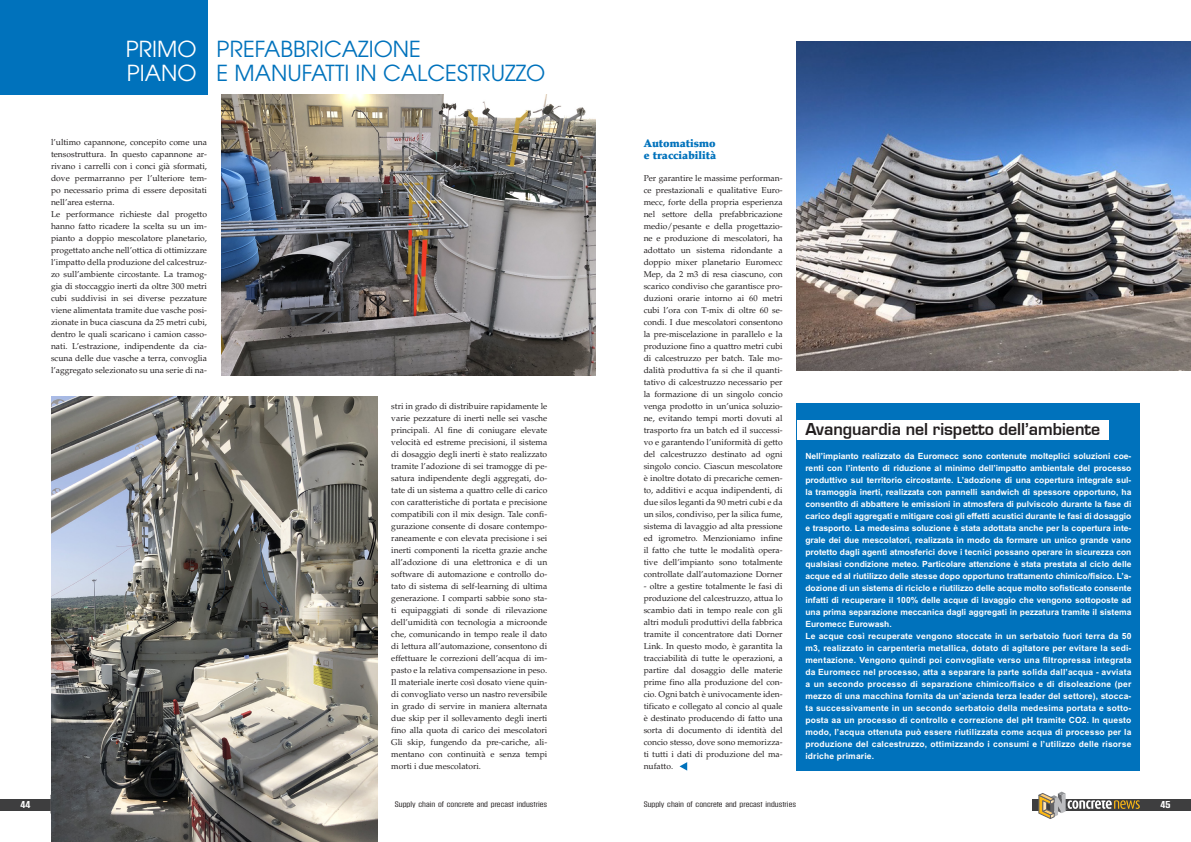
<style>
.page{position:relative;width:1191px;height:842px;background:#fff}
.page>*{position:absolute;margin:0;border:0;box-sizing:border-box;transform-origin:0 0}
.t1{font:22px "ITC Avant Garde Pro";color:#0072bc}
.t2{font:22px "ITC Avant Garde Pro";color:#fff}
.t3{font:600 16px "Eurostile LT";color:#231f20}
.t4{font:900 11px "Palatino";color:#0072bc}
.t5{font:600 10px "Tungsten";color:#fff;scale:1.4 1}
.t6{font:8.5px/12px "Palatino";color:#231f20;text-align:justify}
.t7{font:700 8.5px/12px "Arial MT Std";letter-spacing:.01em;color:#fff;text-align:justify}
.t8{font:8px "Tungsten";color:#231f20;scale:1.45 1}
</style>
<div class="page">
<div style="left:1032px;top:799px;width:143px;height:11px;background:#3e3e3f"></div>
<svg style="left:1038px;top:792px;width:101px;height:27px"></svg>
<div style="left:1174px;top:799px;width:17px;height:11px;background:#3e3e3f"></div>
<div style="left:0;top:799px;width:9px;height:11px;background:#3e3e3f"></div>
<div style="left:8px;top:799px;width:148px;height:11px;background:#3e3e3f"></div>
<div style="left:0;top:0;width:207px;height:95px;background:#0072bc"></div>
<img style="left:51px;top:397px;width:326px;height:445px">
<img style="left:221px;top:95px;width:374px;height:281px">
<svg style="left:679px;top:762px;width:8px;height:9px"></svg>
<img style="left:797px;top:41px;width:394px;height:329px">
<div style="left:797px;top:404px;width:343px;height:367px;background:#0072bc"></div>
<div style="left:797px;top:420px;width:311px;height:20px;background:#fff"></div>
<p class="t2" style="left:126px;top:36px;width:72px">PRIMO</p>
<p class="t2" style="left:127px;top:60px;width:71px">PIANO</p>
<p class="t1" style="left:217px;top:36px;width:206px">PREFABBRICAZIONE</p>
<p class="t1" style="left:217px;top:60px;width:330px">E MANUFATTI IN CALCESTRUZZO</p>
<p class="t6" style="left:51px;top:136px;width:157px">l’ultimo capannone, concepito come una tensostruttura. In questo capannone ar&shy;rivano i carrelli con i conci già sformati, dove permarranno per l’ulteriore tem&shy;po necessario prima di essere depositati nell’area esterna.</p>
<p class="t6" style="left:51px;top:208px;width:157px">Le performance richieste dal progetto hanno fatto ricadere la scelta su un im&shy;pianto a doppio mescolatore planetario, progettato anche nell’ottica di ottimizzare l’impatto della produzione del calcestruz&shy;zo sull’ambiente circostante. La tramog&shy;gia di stoccaggio inerti da oltre 300 metri cubi suddivisi in sei diverse pezzature viene alimentata tramite due vasche posi&shy;zionate in buca ciascuna da 25 metri cubi, dentro le quali scaricano i camion casso&shy;nati. L’estrazione, indipendente da cia&shy;scuna delle due vasche a terra, convoglia l’aggregato selezionato su una serie di na-</p>
<p class="t6" style="left:391px;top:400px;width:157px">stri in grado di distribuire rapidamente le varie pezzature di inerti nelle sei vasche principali. Al fine di coniugare elevate velocità ed estreme precisioni, il sistema di dosaggio degli inerti è stato realizzato tramite l’adozione di sei tramogge di pe&shy;satura indipendente degli aggregati, do&shy;tate di un sistema a quattro celle di carico con caratteristiche di portata e precisione compatibili con il mix design. Tale confi&shy;gurazione consente di dosare contempo&shy;raneamente e con elevata precisione i sei inerti componenti la ricetta grazie anche all’adozione di una elettronica e di un software di automazione e controllo do&shy;tato di sistema di self-learning di ultima generazione. I comparti sabbie sono sta&shy;ti equipaggiati di sonde di rilevazione dell’umidità con tecnologia a microonde che, comunicando in tempo reale il dato di lettura all’automazione, consentono di effettuare le correzioni dell’acqua di im&shy;pasto e la relativa compensazione in peso.<br>Il materiale inerte così dosato viene quin&shy;di convogliato verso un nastro reversibile in grado di servire in maniera alternata due skip per il sollevamento degli inerti fino alla quota di carico dei mescolatori Gli skip, fungendo da pre-cariche, ali&shy;mentano con continuità e senza tempi morti i due mescolatori.</p>
<p class="t4" style="left:643px;top:137px;width:73px">Automatismo</p>
<p class="t4" style="left:643px;top:149px;width:74px">e tracciabilità</p>
<p class="t6" style="left:643px;top:172px;width:140px">Per garantire le massime performan&shy;ce prestazionali e qualitative Euro&shy;mecc, forte della propria esperienza nel settore della prefabbricazione medio/pesante e della progettazio&shy;ne e produzione di mescolatori, ha adottato un sistema ridondante a doppio mixer planetario Euromecc Mep, da 2 m3 di resa ciascuno, con scarico condiviso che garantisce pro&shy;duzioni orarie intorno ai 60 metri cubi l’ora con T-mix di oltre 60 se&shy;condi. I due mescolatori consentono la pre-miscelazione in parallelo e la produzione fino a quattro metri cubi di calcestruzzo per batch. Tale mo&shy;dalità produttiva fa si che il quanti&shy;tativo di calcestruzzo necessario per la formazione di un singolo concio venga prodotto in un’unica soluzio&shy;ne, evitando tempi morti dovuti al trasporto fra un batch ed il successi&shy;vo e garantendo l’uniformità di getto del calcestruzzo destinato ad ogni singolo concio. Ciascun mescolatore è inoltre dotato di precariche cemen&shy;to, additivi e acqua indipendenti, di due silos leganti da 90 metri cubi e da un silos, condiviso, per la silica fume, sistema di lavaggio ad alta pressione ed igrometro. Menzioniamo infine il fatto che tutte le modalità opera&shy;tive dell’impianto sono totalmente controllate dall’automazione Dorner</p>
<p class="t6" style="left:643px;top:580px;width:140px">- oltre a gestire totalmente le fasi di produzione del calcestruzzo, attua lo scambio dati in tempo reale con gli altri moduli produttivi della fabbrica tramite il concentratore dati Dorner Link. In questo modo, è garantita la tracciabilità di tutte le operazioni, a partire dal dosaggio delle materie prime fino alla produzione del con&shy;cio. Ogni batch è univocamente iden&shy;tificato e collegato al concio al quale è destinato producendo di fatto una sorta di documento di identità del concio stesso, dove sono memorizza&shy;ti tutti i dati di produzione del ma&shy;nufatto.</p>
<p class="t3" style="left:805px;top:419px;width:296px">Avanguardia nel rispetto dell’ambiente</p>
<p class="t7" style="left:805px;top:450px;width:328px">Nell’impianto realizzato da Euromecc sono contenute molteplici soluzioni coe&shy;renti con l’intento di riduzione al minimo dell’impatto ambientale del processo produttivo sul territorio circostante. L’adozione di una copertura integrale sul&shy;la tramoggia inerti, realizzata con pannelli sandwich di spessore opportuno, ha consentito di abbattere le emissioni in atmosfera di pulviscolo durante la fase di carico degli aggregati e mitigare così gli effetti acustici durante le fasi di dosaggio e trasporto. La medesima soluzione è stata adottata anche per la copertura inte&shy;grale dei due mescolatori, realizzata in modo da formare un unico grande vano protetto dagli agenti atmosferici dove i tecnici possano operare in sicurezza con qualsiasi condizione meteo. Particolare attenzione è stata prestata al ciclo delle acque ed al riutilizzo delle stesse dopo opportuno trattamento chimico/fisico. L’a&shy;dozione di un sistema di riciclo e riutilizzo delle acque molto sofisticato consente infatti di recuperare il 100% delle acque di lavaggio che vengono sottoposte ad una prima separazione meccanica dagli aggregati in pezzatura tramite il sistema Euromecc Eurowash.</p>
<p class="t7" style="left:805px;top:630px;width:328px">Le acque così recuperate vengono stoccate in un serbatoio fuori terra da 50 m3, realizzato in carpenteria metallica, dotato di agitatore per evitare la sedi&shy;mentazione. Vengono quindi poi convogliate verso una filtropressa integrata da Euromecc nel processo, atta a separare la parte solida dall’acqua - avviata a un secondo processo di separazione chimico/fisico e di disoleazione (per mezzo di una macchina fornita da un’azienda terza leader del settore), stocca&shy;ta successivamente in un secondo serbatoio della medesima portata e sotto&shy;posta aa un processo di controllo e correzione del pH tramite CO2. In questo modo, l’acqua ottenuta può essere riutilizzata come acqua di processo per la produzione del calcestruzzo, ottimizzando i consumi e l’utilizzo delle risorse idriche primarie.</p>
<p class="t5" style="left:21px;top:799px;width:8px">44</p>
<p class="t8" style="left:395px;top:800px;width:107px">Supply chain of concrete and precast industries</p>
<p class="t8" style="left:643px;top:800px;width:107px">Supply chain of concrete and precast industries</p>
<p class="t5" style="left:1160px;top:799px;width:9px">45</p>
</div>
